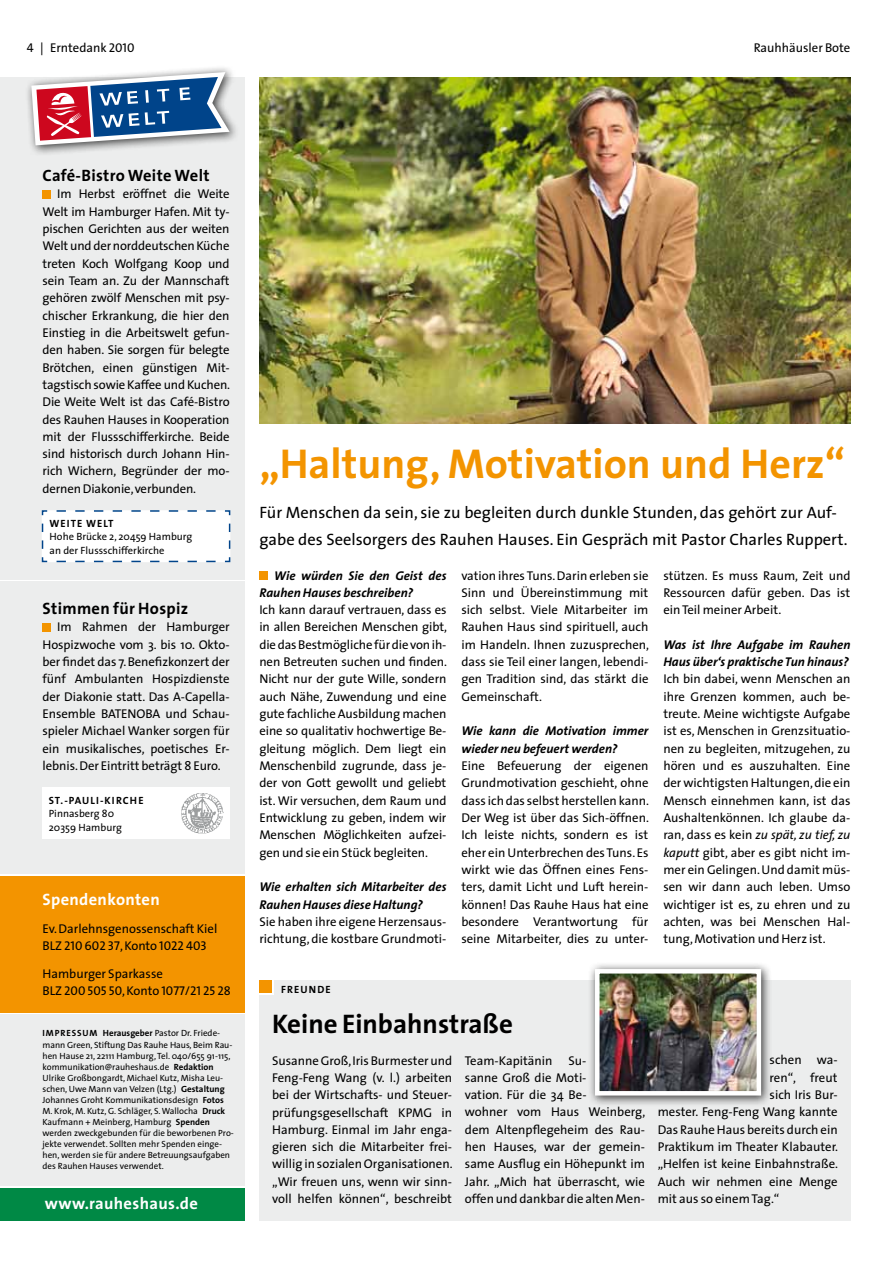
<style>
.page{position:relative;width:893px;height:1263px;background:#fff}
.page>*{position:absolute;margin:0;border:0;box-sizing:border-box;transform-origin:0 0}
.t1{font:700 42px "The Sans";color:#f39400}
.t2{font:700 27px "The Sans";color:#000}
.t3{font:16.5px/27px "The Sans";color:#000}
.t4{font:700 16.5px "The Sans";letter-spacing:.02em;color:#000}
.t5{font:700 16.5px "The Sans";letter-spacing:.02em;color:#fff}
.t6{font:12.75px/17.2px "The Sans";color:#000;text-align:justify}
.t7{font:italic 700 12.75px/17.2px "The Sans";color:#000}
.t8{font:12.75px "The Sans Caps";color:#000}
.t9{font:10.5px/13.5px "The Sans";color:#000}
.t10{font:700 10.5px "The Sans";letter-spacing:.1em;color:#000}
.t11{font:9px/11.1px "The Sans";color:#000}
.s1{font-family:"The Sans Caps"}
.s2{font-family:"The Sans"}
.s3{font-weight:700}
.s4{font-style:italic}
</style>
<div class="page">
<div style="left:0;top:582px;width:244px;height:292px;background:#eceded"></div>
<div style="left:259px;top:980px;width:591px;height:240px;background:#eceded"></div>
<div style="left:259px;top:980px;width:15px;height:15px;background:#fff"></div>
<div style="left:259px;top:980px;width:13px;height:13px;background:#f39400"></div>
<div style="left:0;top:1015px;width:244px;height:171px;background:#eceded"></div>
<div style="left:0;top:77px;width:244px;height:502px;background:#eceded"></div>
<div style="left:0;top:876px;width:244px;height:136px;background:#f39400"></div>
<div style="left:0;top:1188px;width:244px;height:32px;background:#008945"></div>
<div style="left:259px;top:571px;width:9px;height:8px;background:#f39400"></div>
<img style="left:259px;top:77px;width:591px;height:347px">
<div style="left:588px;top:962px;width:184px;height:144px;background:#000;opacity:.75"></div>
<img style="left:600px;top:974px;width:156px;height:116px">
<div style="left:595px;top:969px;width:166px;height:126px;border:4px solid #fff"></div>
<div style="left:43px;top:190px;width:8px;height:8px;background:#f39400"></div>
<svg style="left:41px;top:510px;width:190px;height:53px;background:#f5f7fa"></svg>
<div style="left:43px;top:787px;width:187px;height:52px;background:#fff"></div>
<div style="left:24px;top:65px;width:215px;height:91px;background:#000;opacity:.75"></div>
<svg style="left:31px;top:72px;width:199px;height:73px;background:#8884a2"></svg>
<div style="left:43px;top:623px;width:8px;height:8px;background:#f39400"></div>
<img style="left:181px;top:793px;width:43px;height:41px">
<p class="t6" style="left:27px;top:39px;width:109px"><span class="s1">4</span> | Erntedank <span class="s1">2010</span></p>
<p class="t6" style="left:754px;top:39px;width:98px">Rauhhäusler Bote</p>
<p class="t4" style="left:43px;top:162px;width:169px">Café-Bistro Weite Welt</p>
<p class="t6" style="left:43px;top:185px;width:189px;text-indent:15px">Im Herbst eröffnet die Weite Welt im Hamburger Hafen. Mit ty&shy;pischen Gerichten aus der weiten Welt und der norddeutschen Küche treten Koch Wolfgang Koop und sein Team an. Zu der Mannschaft gehören zwölf Menschen mit psy&shy;chischer Erkrankung, die hier den Einstieg in die Arbeitswelt gefun&shy;den haben. Sie sorgen für belegte Brötchen, einen günstigen Mit&shy;tagstisch sowie Kaffee und Kuchen.<br>Die Weite Welt ist das Café-Bistro des Rauhen Hauses in Kooperation mit der Flussschifferkirche. Beide sind historisch durch Johann Hin&shy;rich Wichern, Begründer der mo&shy;dernen Diakonie, verbunden.</p>
<p class="t10" style="left:50px;top:514px;width:65px">WEITE WELT</p>
<p class="t9" style="left:50px;top:529px;width:144px">Hohe Brücke 2, 20459 Hamburg an der Flussschifferkirche</p>
<p class="t4" style="left:43px;top:595px;width:147px">Stimmen für Hospiz</p>
<p class="t6" style="left:43px;top:618px;width:189px;text-indent:15px">Im Rahmen der Hamburger Hospizwoche vom 3. bis 10. Okto&shy;ber findet das 7. Benefizkonzert der fünf Ambulanten Hospizdienste der Diakonie statt. Das A-Capella-Ensemble BATENOBA und Schau&shy;spieler Michael Wanker sorgen für ein musikalisches, poetisches Er&shy;lebnis. Der Eintritt beträgt 8 Euro.</p>
<p class="t10" style="left:49px;top:791px;width:96px">ST.-PAULI-KIRCHE</p>
<p class="t9" style="left:49px;top:806px;width:74px">Pinnasberg 80<br>20359 Hamburg</p>
<p class="t5" style="left:43px;top:885px;width:119px">Spendenkonten</p>
<p class="t6" style="left:43px;top:919px;width:176px">Ev. Darlehnsgenossenschaft Kiel</p>
<p class="t8" style="left:43px;top:935px;width:166px"><span class="s2">BLZ</span> 210 602 37<span class="s2">, Konto</span> 1022 403</p>
<p class="t6" style="left:43px;top:965px;width:122px">Hamburger Sparkasse</p>
<p class="t8" style="left:43px;top:980px;width:190px"><span class="s2">BLZ</span> 200 505 50<span class="s2">, Konto</span> 1077/21 25 28</p>
<p class="t11" style="left:43px;top:1027px;width:193px"><span class="s3">IMPRESSUM Herausgeber</span> Pastor Dr. Friede&shy;mann Green, Stiftung Das Rauhe Haus, Beim Rau&shy;hen Hause 21, 22111 Hamburg, Tel. 040/655 91-115, kommunikation@rauheshaus.de <span class="s3">Redaktion </span>Ulrike Großbongardt, Michael Kutz, Misha Leu&shy;schen, Uwe Mann van Velzen (Ltg.) <span class="s3">Gestaltung </span>Johannes Groht Kommunikationsdesign <span class="s3">Fotos </span>M. Krok, M. Kutz, G. Schläger, S. Wallocha <span class="s3">Druck </span>Kaufmann + Meinberg, Hamburg <span class="s3">Spenden </span>werden zweckgebunden für die beworbenen Pro&shy;jekte verwendet. Sollten mehr Spenden einge&shy;hen, werden sie für andere Betreuungsaufgaben des Rauhen Hauses verwendet.</p>
<p class="t5" style="left:45px;top:1190px;width:155px">www.rauheshaus.de</p>
<h1 class="t1" style="left:259px;top:429px;width:587px">„Haltung, Motivation und Herz“</h1>
<p class="t3" style="left:259px;top:498px;width:590px">Für Menschen da sein, sie zu begleiten durch dunkle Stunden, das gehört zur Auf&shy;gabe des Seelsorgers des Rauhen Hauses. Ein Gespräch mit Pastor Charles Ruppert.</p>
<p class="t7" style="left:259px;top:566px;width:189px;text-indent:15px">Wie würden Sie den Geist des<br>Rauhen Hauses beschreiben?</p>
<p class="t6" style="left:259px;top:601px;width:189px">Ich kann darauf vertrauen, dass es in allen Bereichen Menschen gibt, die das Bestmögliche für die von ih&shy;nen Betreuten suchen und finden.<br>Nicht nur der gute Wille, sondern auch Nähe, Zuwendung und eine gute fachliche Ausbildung machen eine so qualitativ hochwertige Be&shy;gleitung möglich. Dem liegt ein Menschenbild zugrunde, dass je&shy;der von Gott gewollt und geliebt ist. Wir versuchen, dem Raum und Entwicklung zu geben, indem wir Menschen Möglichkeiten aufzei&shy;gen und sie ein Stück begleiten.</p>
<p class="t7" style="left:259px;top:878px;width:189px">Wie erhalten sich Mitarbeiter des<br>Rauhen Hauses diese Haltung?</p>
<p class="t6" style="left:259px;top:912px;width:189px">Sie haben ihre eigene Herzensaus&shy;richtung, die kostbare Grundmoti-</p>
<p class="t6" style="left:461px;top:566px;width:189px">vation ihres Tuns. Darin erleben sie Sinn und Übereinstimmung mit sich selbst. Viele Mitarbeiter im Rauhen Haus sind spirituell, auch im Handeln. Ihnen zuzusprechen, dass sie Teil einer langen, lebendi&shy;gen Tradition sind, das stärkt die Gemeinschaft.</p>
<p class="t7" style="left:461px;top:722px;width:189px">Wie kann die Motivation immer wieder neu befeuert werden?</p>
<p class="t6" style="left:461px;top:757px;width:189px">Eine Befeuerung der eigenen Grundmotivation geschieht, ohne dass ich das selbst herstellen kann.<br>Der Weg ist über das Sich-öffnen.<br>Ich leiste nichts, sondern es ist eher ein Unterbrechen des Tuns. Es wirkt wie das Öffnen eines Fens&shy;ters, damit Licht und Luft herein&shy;können! Das Rauhe Haus hat eine besondere Verantwortung für seine Mitarbeiter, dies zu unter-</p>
<p class="t6" style="left:663px;top:566px;width:189px">stützen. Es muss Raum, Zeit und Ressourcen dafür geben. Das ist ein Teil meiner Arbeit.</p>
<p class="t7" style="left:663px;top:635px;width:189px">Was ist Ihre Aufgabe im Rauhen<br>Haus über‘s praktische Tun hinaus?</p>
<p class="t6" style="left:663px;top:670px;width:189px">Ich bin dabei, wenn Menschen an ihre Grenzen kommen, auch be&shy;treute. Meine wichtigste Aufgabe ist es, Menschen in Grenzsituatio&shy;nen zu begleiten, mitzugehen, zu hören und es auszuhalten. Eine der wichtigsten Haltungen, die ein Mensch einnehmen kann, ist das Aushaltenkönnen. Ich glaube da&shy;ran, dass es kein <span class="s4">zu spät, zu tief, zu kaputt</span> gibt, aber es gibt nicht im&shy;mer ein Gelingen. Und damit müs&shy;sen wir dann auch leben. Umso wichtiger ist es, zu ehren und zu achten, was bei Menschen Hal&shy;tung, Motivation und Herz ist.</p>
<p class="t10" style="left:281px;top:980px;width:51px">FREUNDE</p>
<h2 class="t2" style="left:272px;top:1001px;width:242px">Keine Einbahnstraße</h2>
<p class="t6" style="left:272px;top:1051px;width:182px">Susanne Groß, Iris Burmester und Feng-Feng Wang (v. l.) arbeiten bei der Wirtschafts- und Steuer&shy;prüfungsgesellschaft KPMG in Hamburg. Einmal im Jahr enga&shy;gieren sich die Mitarbeiter frei&shy;willig in sozialen Organisationen. „Wir freuen uns, wenn wir sinn&shy;voll helfen können“, beschreibt</p>
<p class="t6" style="left:465px;top:1051px;width:89px">Team-Kapitänin</p>
<p class="t6" style="left:465px;top:1051px;width:182px;text-align:left;text-indent:104px">Su-<br>sanne Groß die Moti-<br>vation. Für die 34 Be-<br>wohner vom Haus Weinberg, dem Altenpflegeheim des Rau&shy;hen Hauses, war der gemein&shy;same Ausflug ein Höhepunkt im<br>Jahr. „Mich hat überrascht, wie offen und dankbar die alten Men-</p>
<p class="t6" style="left:770px;top:1051px;width:70px">schen wa-</p>
<p class="t6" style="left:770px;top:1068px;width:69px">ren“, freut</p>
<p class="t6" style="left:770px;top:1086px;width:70px">sich Iris Bur-</p>
<p class="t6" style="left:658px;top:1103px;width:181px">mester. Feng-Feng Wang kannte</p>
<p class="t6" style="left:658px;top:1120px;width:181px">Das Rauhe Haus bereits durch ein</p>
<p class="t6" style="left:658px;top:1138px;width:182px">Praktikum im Theater Klabauter.</p>
<p class="t6" style="left:658px;top:1155px;width:182px">„Helfen ist keine Einbahnstraße.</p>
<p class="t6" style="left:658px;top:1172px;width:182px">Auch wir nehmen eine Menge</p>
<p class="t6" style="left:658px;top:1190px;width:123px">mit aus so einem Tag.“</p>
</div>
